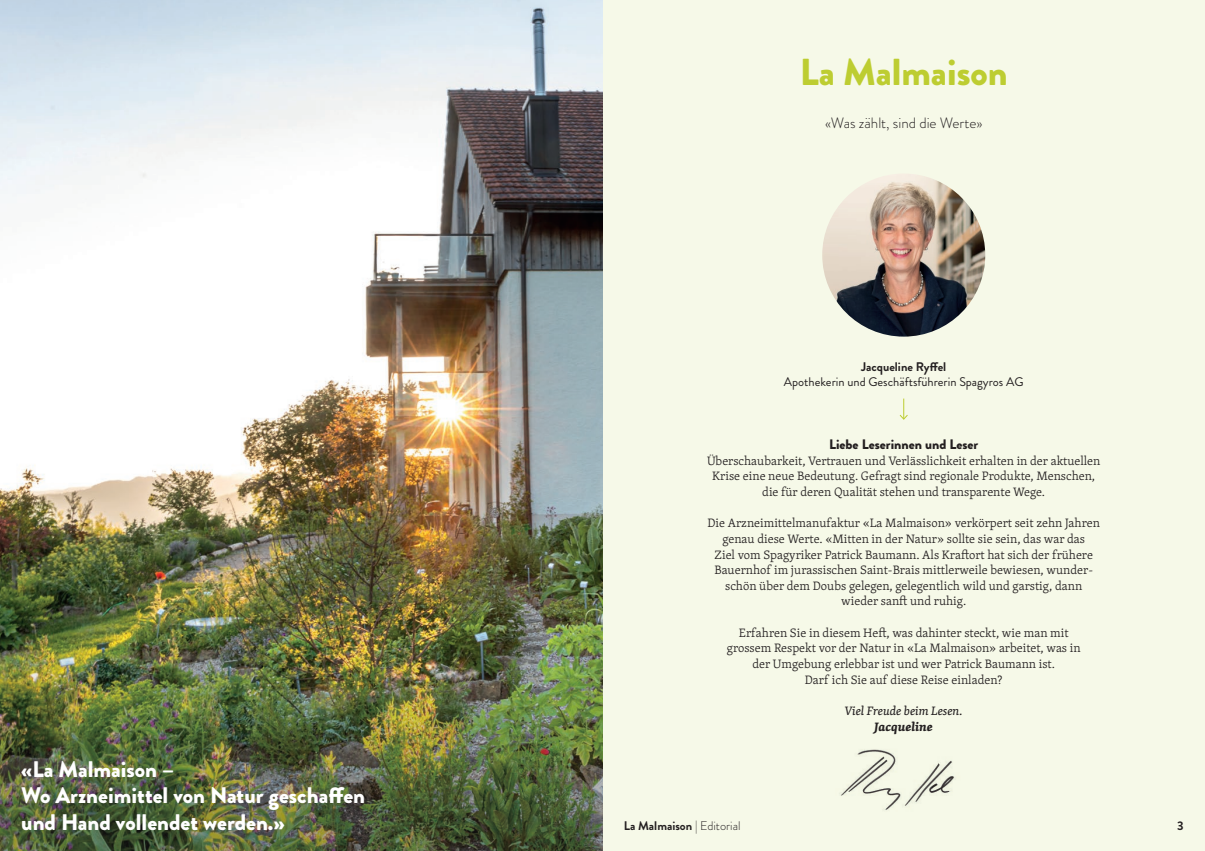
<style>
.page{position:relative;width:1205px;height:851px;background:#fff}
.page>*{position:absolute;margin:0;border:0;box-sizing:border-box;transform-origin:0 0}
.t1{font:900 37.5px "Brandon Grotesque";color:#bdcd31}
.t2{font:900 22.5px/26.2px "Brandon Grotesque";color:#fff}
.t3{font:300 15px "Brandon Grotesque";color:#231f20}
.t4{font:900 13.75px "Brandon Grotesque";color:#231f20}
.t5{font:300 12.5px/15.6px "Skolar Latin";color:#231f20;text-align:center}
.t6{font:12.5px "Brandon Grotesque";color:#231f20}
.t7{font:700 12.5px "Brandon Grotesque";color:#231f20}
.t8{font:italic 12.5px "Skolar Latin";color:#231f20}
.t9{font:italic 700 12.5px "Skolar Latin";color:#231f20}
.s1{font-weight:300}
</style>
<div class="page">
<img style="left:0;top:0;width:602px;height:636px">
<img style="left:0;top:636px;width:603px;height:214px">
<div style="left:603px;top:0;width:602px;height:850px;background:#f6f9e8"></div>
<img style="left:822px;top:173px;width:163px;height:163px;border-radius:81px">
<svg style="left:899px;top:398px;width:9px;height:21px"></svg>
<img style="left:840px;top:749px;width:115px;height:61px">
<h2 class="t2" style="left:21px;top:756px;width:345px">«La Malmaison –<br>Wo Arzneimittel von Natur geschaffen und Hand vollendet werden.»</h2>
<h1 class="t1" style="left:800px;top:45px;width:209px">La Malmaison</h1>
<p class="t3" style="left:825px;top:112px;width:159px">«Was zählt, sind die Werte»</p>
<p class="t7" style="left:861px;top:358px;width:87px">Jacqueline Ryffel</p>
<p class="t6" style="left:784px;top:373px;width:241px">Apothekerin und Geschäftsführerin Spagyros AG</p>
<p class="t4" style="left:829px;top:434px;width:151px">Liebe Leserinnen und Leser</p>
<p class="t5" style="left:707px;top:452px;width:395px">Überschaubarkeit, Vertrauen und Verlässlichkeit erhalten in der aktuellen<br>Krise eine neue Bedeutung. Gefragt sind regionale Produkte, Menschen, die für deren Qualität stehen und transparente Wege.</p>
<p class="t5" style="left:707px;top:515px;width:394px">Die Arzneimittelmanufaktur «La Malmaison» verkörpert seit zehn Jahren genau diese Werte. «Mitten in der Natur» sollte sie sein, das war das<br>Ziel vom Spagyriker Patrick Baumann. Als Kraftort hat sich der frühere Bauernhof im jurassischen Saint-Brais mittlerweile bewiesen, wunder&shy;schön über dem Doubs gelegen, gelegentlich wild und garstig, dann wieder sanft und ruhig.</p>
<p class="t5" style="left:727px;top:624px;width:355px">Erfahren Sie in diesem Heft, was dahinter steckt, wie man mit grossem Respekt vor der Natur in «La Malmaison» arbeitet, was in der Umgebung erlebbar ist und wer Patrick Baumann ist.<br>Darf ich Sie auf diese Reise einladen?</p>
<p class="t8" style="left:844px;top:701px;width:120px">Viel Freude beim Lesen.</p>
<p class="t9" style="left:874px;top:715px;width:60px">Jacqueline</p>
<p class="t7" style="left:624px;top:816px;width:118px">La Malmaison <span class="s1">| Editorial</span></p>
<p class="t7" style="left:1177px;top:816px;width:8px">3</p>
</div>
